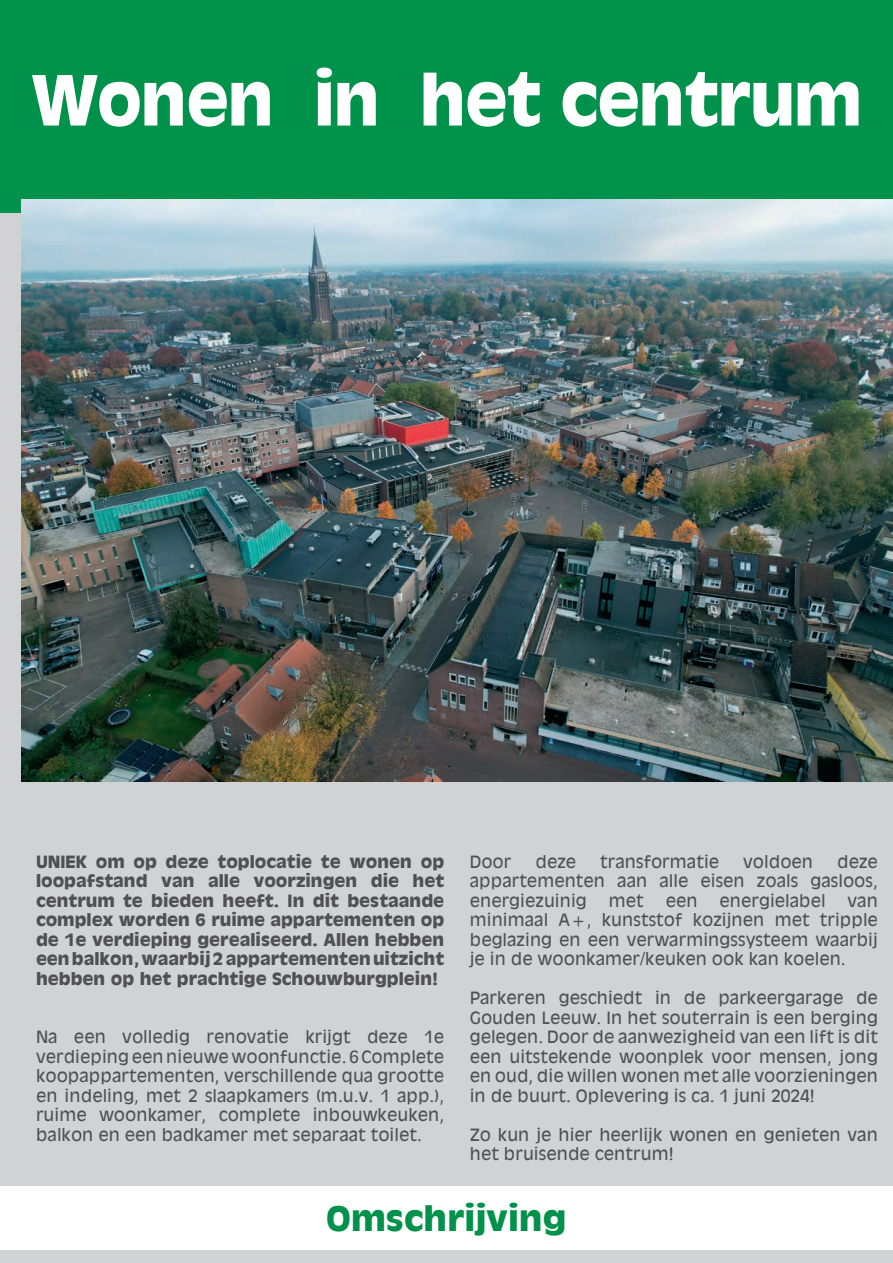
<style>
.page{position:relative;width:893px;height:1263px;background:#d1d2d4}
.page>*{position:absolute;margin:0;border:0;box-sizing:border-box;transform-origin:0 0}
.t1{font:700 67.5px "Antique Olive";letter-spacing:-.02em;color:#fff;scale:.96 1}
.t2{font:700 33px "Antique Olive";color:#00914a}
.t3{font:16.5px/19.5px "Antique Olive";color:#505052;text-align:justify}
.t4{font:700 16.5px/19.5px "Antique Olive";color:#505052;text-align:justify}
</style>
<div class="page">
<div style="left:0;top:1186px;width:893px;height:64px;background:#fff"></div>
<div style="left:0;top:0;width:893px;height:213px;background:#00914a"></div>
<img style="left:21px;top:200px;width:872px;height:581px">
<h1 class="t1" style="left:31px;top:55px;width:867px">Wonen in het centrum</h1>
<p class="t4" style="left:36px;top:851px;width:410px">UNIEK om op deze toplocatie te wonen op loopafstand van alle voorzingen die het centrum te bieden heeft. In dit bestaande complex worden 6 ruime appartementen op de 1e verdieping gerealiseerd. Allen hebben een balkon, waarbij 2 appartementen uitzicht hebben op het prachtige Schouwburgplein!</p>
<p class="t3" style="left:36px;top:1027px;width:410px">Na een volledig renovatie krijgt deze 1e verdieping een nieuwe woonfunctie. 6 Complete koopappartementen, verschillende qua grootte en indeling, met 2 slaapkamers (m.u.v. 1 app.), ruime woonkamer, complete inbouwkeuken, balkon en een badkamer met separaat toilet.</p>
<p class="t3" style="left:470px;top:851px;width:43px">Door</p>
<p class="t3" style="left:535px;top:851px;width:42px">deze</p>
<p class="t3" style="left:600px;top:851px;width:120px">transformatie</p>
<p class="t3" style="left:743px;top:851px;width:71px">voldoen</p>
<p class="t3" style="left:470px;top:851px;width:410px;text-indent:367px">deze appartementen aan alle eisen zoals gasloos, energiezuinig</p>
<p class="t3" style="left:609px;top:890px;width:36px">met</p>
<p class="t3" style="left:666px;top:890px;width:33px">een</p>
<p class="t3" style="left:719px;top:890px;width:108px">energielabel</p>
<p class="t3" style="left:470px;top:890px;width:410px;text-indent:378px">van minimaal A+, kunststof kozijnen met tripple beglazing en een verwarmingssysteem waarbij je in de woonkamer/keuken ook kan koelen.</p>
<p class="t3" style="left:470px;top:988px;width:410px">Parkeren geschiedt in de parkeergarage de Gouden Leeuw. In het souterrain is een berging gelegen. Door de aanwezigheid van een lift is dit een uitstekende woonplek voor mensen, jong en oud, die willen wonen met alle voorzieningen in de buurt. Oplevering is ca. 1 juni 2024!</p>
<p class="t3" style="left:470px;top:1124px;width:410px">Zo kun je hier heerlijk wonen en genieten van het bruisende centrum!</p>
<h2 class="t2" style="left:326px;top:1197px;width:242px">Omschrijving</h2>
</div>
